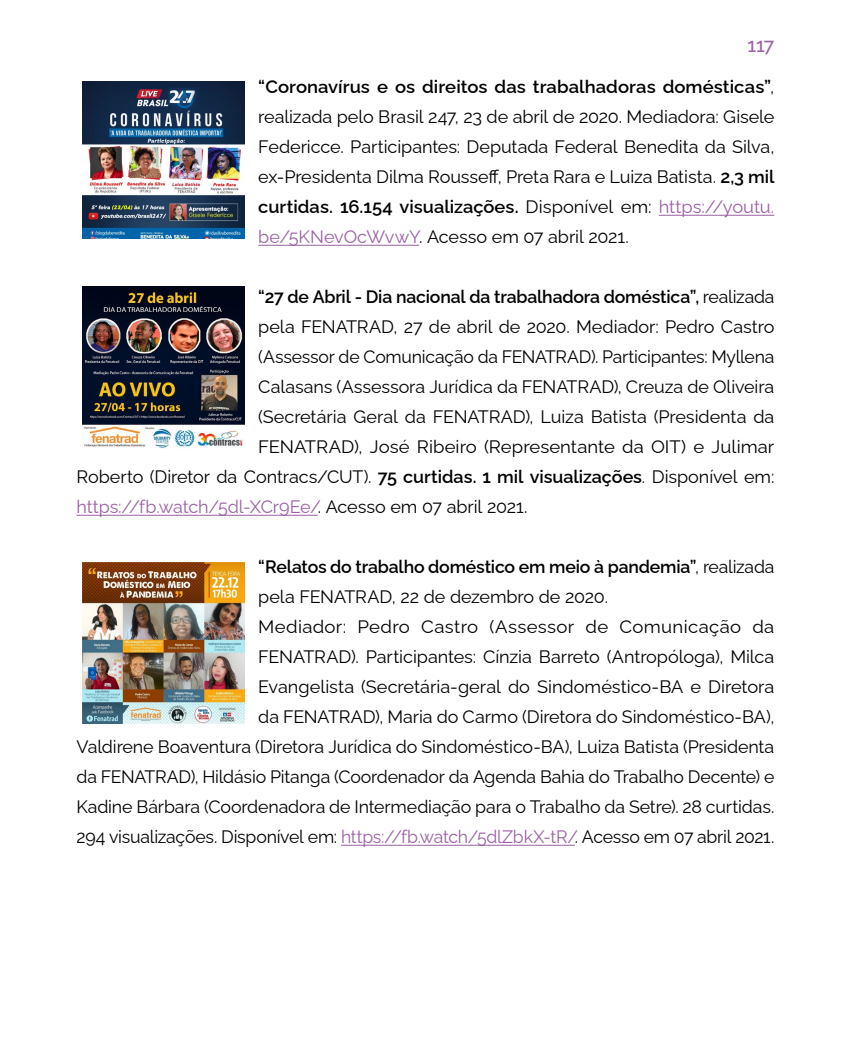
<style>
.page{position:relative;width:851px;height:1063px;background:#fff}
.page>*{position:absolute;margin:0;border:0;box-sizing:border-box;transform-origin:0 0}
.t1{font:500 19.5px "Raleway";color:#9b61a4}
.t2{font:18px/30px "Raleway";letter-spacing:-.005em;color:#000;text-align:justify}
.t3{font:600 18px "Raleway";letter-spacing:-.01em;color:#000}
.t4{font:18px "Raleway";letter-spacing:-.01em;color:#9b61a4}
.t5{font:18px "Raleway";letter-spacing:.015em;color:#000}
.s1{font-weight:600}
.s2{color:#9b61a4}
.s3{font-weight:400}
.s4{color:#000}
</style>
<div class="page">
<hr style="left:658px;top:215px;width:116px;height:1px;background:#9b61a4">
<hr style="left:258px;top:245px;width:161px;height:1px;background:#9b61a4">
<hr style="left:77px;top:515px;width:241px;height:1px;background:#9b61a4">
<hr style="left:341px;top:845px;width:233px;height:1px;background:#9b61a4">
<img style="left:82px;top:81px;width:162px;height:158px">
<img style="left:82px;top:286px;width:162px;height:162px">
<img style="left:82px;top:563px;width:162px;height:160px">
<p class="t1" style="left:747px;top:30px;width:29px">117</p>
<p class="t2" style="left:258px;top:70px;width:517px"><span class="s1">“Coronavírus e os direitos das trabalhadoras domésticas”</span>, realizada pelo Brasil 247, 23 de abril de 2020. Mediadora: Gisele Federicce. Participantes: Deputada Federal Benedita da Silva, ex-Presidenta Dilma Rousseff, Preta Rara e Luiza Batista. <span class="s1">2,3 mil curtidas. 16.154 visualizações.</span> Disponível em: <span class="s2">https://youtu. be/5KNevOcWvwY</span>. Acesso em 07 abril 2021.</p>
<p class="t3" style="left:258px;top:283px;width:517px">“27 de Abril - Dia nacional da trabalhadora doméstica”, <span class="s3">realizada</span></p>
<p class="t2" style="left:258px;top:310px;width:517px">pela FENATRAD, 27 de abril de 2020. Mediador: Pedro Castro</p>
<p class="t2" style="left:258px;top:340px;width:517px">(Assessor de Comunicação da FENATRAD). Participantes: Myllena</p>
<p class="t2" style="left:258px;top:370px;width:517px">Calasans (Assessora Jurídica da FENATRAD), Creuza de Oliveira</p>
<p class="t2" style="left:258px;top:400px;width:517px">(Secretária Geral da FENATRAD), Luiza Batista (Presidenta da</p>
<p class="t2" style="left:258px;top:430px;width:517px">FENATRAD), José Ribeiro (Representante da OIT) e Julimar</p>
<p class="t2" style="left:77px;top:460px;width:699px">Roberto (Diretor da Contracs/CUT). <span class="s1">75 curtidas. 1 mil visualizações</span>. Disponível em:</p>
<p class="t4" style="left:77px;top:493px;width:452px">https://fb.watch/5dl-XCr9Ee/<span class="s4">. Acesso em 07 abril 2021.</span></p>
<p class="t3" style="left:258px;top:553px;width:517px">“Relatos do trabalho doméstico em meio à pandemia”<span class="s3">, realizada</span></p>
<p class="t2" style="left:258px;top:580px;width:351px">pela FENATRAD, 22 de dezembro de 2020.</p>
<p class="t5" style="left:258px;top:613px;width:517px">Mediador: Pedro Castro (Assessor de Comunicação da</p>
<p class="t2" style="left:258px;top:640px;width:517px">FENATRAD). Participantes: Cínzia Barreto (Antropóloga), Milca</p>
<p class="t2" style="left:258px;top:670px;width:517px">Evangelista (Secretária-geral do Sindoméstico-BA e Diretora</p>
<p class="t2" style="left:258px;top:700px;width:517px">da FENATRAD), Maria do Carmo (Diretora do Sindoméstico-BA),</p>
<p class="t2" style="left:77px;top:730px;width:699px">Valdirene Boaventura (Diretora Jurídica do Sindoméstico-BA), Luiza Batista (Presidenta</p>
<p class="t2" style="left:77px;top:760px;width:699px">da FENATRAD), Hildásio Pitanga (Coordenador da Agenda Bahia do Trabalho Decente) e</p>
<p class="t2" style="left:77px;top:790px;width:699px">Kadine Bárbara (Coordenadora de Intermediação para o Trabalho da Setre). 28 curtidas.</p>
<p class="t2" style="left:77px;top:820px;width:699px">294 visualizações. Disponível em: <span class="s2">https://fb.watch/5dlZbkX-tR/</span>. Acesso em 07 abril 2021.</p>
</div>
